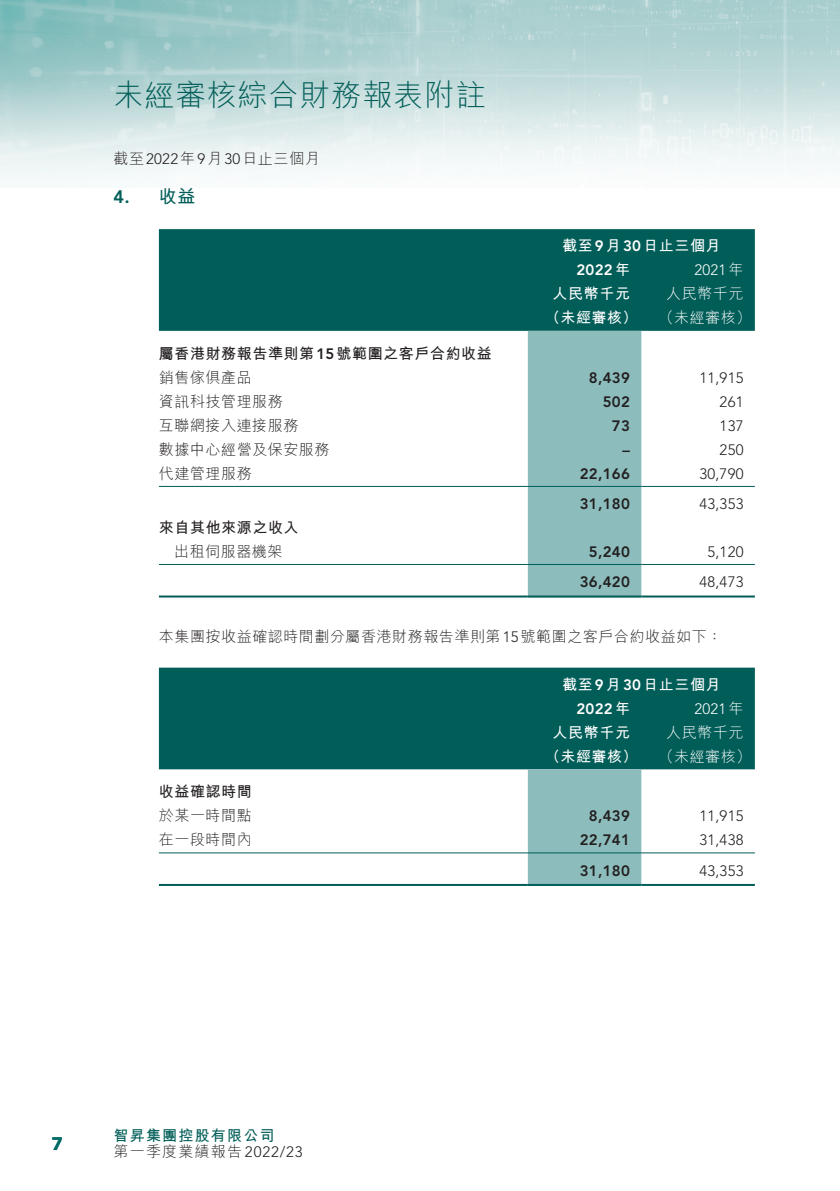
<style>
.page{position:relative;width:840px;height:1191px;background:#fff}
.page>*{position:absolute;margin:0;border:0;box-sizing:border-box;transform-origin:0 0}
.t1{font:300 30px "M Hei HK";letter-spacing:.035em;color:#005d58}
._07_NH1{font:700 18px "M Hei HK";color:#005d58}
._07_NH1-2{font:800 18px "Avenir LT Std";color:#005d58}
.t2{font:900 18px "Avenir LT Std";color:#006c67}
._51_N_Table_txt{font:300 15px "M Hei HK";letter-spacing:.035em;color:#231f20}
._51_N_Table_txt-2{font:300 15px "Avenir LT Std";letter-spacing:.015em;color:#231f20}
._06_Notes{font:300 15px "M Hei HK";letter-spacing:.035em;color:#231f20}
._51_N_Table_txt-3{font:800 15px "Avenir LT Std";letter-spacing:.02em;color:#231f20}
._50_Table_txt{font:700 15px "M Hei HK";letter-spacing:.04em;color:#fff}
._51_N_Table_txt-4{font:700 15px "M Hei HK";letter-spacing:.04em;color:#231f20}
.t3{font:700 15px/16px "M Hei HK";letter-spacing:.08em;color:#005d58}
._50_Table_txt-2{font:300 15px "M Hei HK";letter-spacing:.035em;color:#fff}
._50_Table_txt-3{font:300 15px "Avenir LT Std";letter-spacing:.015em;color:#fff}
._50_Table_txt-4{font:800 15px "Avenir LT Std";letter-spacing:.02em;color:#fff}
.s1{font-family:"Avenir LT Std"}
.s2{font-family:"Avenir LT Std";font-weight:800}
.s3{font-family:"M Hei HK"}
.s4{font-family:"M Hei HK";font-weight:700}
.s5{font-weight:300;color:#231f20}
.s6{font-family:"Avenir LT Std";font-weight:300;color:#231f20}
</style>
<div class="page">
<img style="left:0;top:0;width:839px;height:180px">
<div style="left:159px;top:229px;width:595px;height:102px;background:#005d58"></div>
<div style="left:527px;top:331px;width:114px;height:264px;background:#8cbcbc"></div>
<hr style="left:159px;top:486px;width:368px;height:1px;background:#005d58">
<hr style="left:527px;top:486px;width:114px;height:1px;background:#005d58">
<hr style="left:641px;top:486px;width:113px;height:1px;background:#005d58">
<hr style="left:159px;top:564px;width:368px;height:1px;background:#005d58">
<hr style="left:527px;top:564px;width:114px;height:1px;background:#005d58">
<hr style="left:641px;top:564px;width:113px;height:1px;background:#005d58">
<hr style="left:159px;top:595px;width:368px;height:2px;background:#005d58">
<hr style="left:527px;top:595px;width:114px;height:2px;background:#005d58">
<hr style="left:641px;top:595px;width:113px;height:2px;background:#005d58">
<div style="left:159px;top:667px;width:595px;height:102px;background:#005d58"></div>
<div style="left:527px;top:769px;width:114px;height:115px;background:#8cbcbc"></div>
<hr style="left:159px;top:852px;width:368px;height:1px;background:#005d58">
<hr style="left:527px;top:852px;width:114px;height:1px;background:#005d58">
<hr style="left:641px;top:852px;width:113px;height:1px;background:#005d58">
<hr style="left:159px;top:884px;width:368px;height:2px;background:#005d58">
<hr style="left:527px;top:884px;width:114px;height:2px;background:#005d58">
<hr style="left:641px;top:884px;width:113px;height:2px;background:#005d58">
<h1 class="t1" style="left:113px;top:80px;width:373px">未經審核綜合財務報表附註</h1>
<p class="_06_Notes" style="left:113px;top:151px;width:207px">截至<span class="s1">2022</span>年<span class="s1">9</span>月<span class="s1">30</span>日止三個月</p>
<p class="_07_NH1-2" style="left:113px;top:186px;width:18px">4.</p>
<p class="_07_NH1" style="left:159px;top:183px;width:38px">收益</p>
<p class="_51_N_Table_txt-4" style="left:159px;top:342px;width:334px">屬香港財務報告準則第<span class="s2">15</span>號範圍之客戶合約收益</p>
<p class="_51_N_Table_txt" style="left:159px;top:370px;width:94px">銷售傢俱產品</p>
<p class="_51_N_Table_txt" style="left:159px;top:394px;width:125px">資訊科技管理服務</p>
<p class="_51_N_Table_txt" style="left:159px;top:418px;width:141px">互聯網接入連接服務</p>
<p class="_51_N_Table_txt" style="left:159px;top:442px;width:172px">數據中心經營及保安服務</p>
<p class="_51_N_Table_txt" style="left:159px;top:466px;width:94px">代建管理服務</p>
<p class="_51_N_Table_txt-4" style="left:159px;top:516px;width:141px">來自其他來源之收入</p>
<p class="_51_N_Table_txt" style="left:174px;top:544px;width:110px">出租伺服器機架</p>
<p class="_50_Table_txt" style="left:561px;top:235px;width:160px">截至<span class="s2">9</span>月<span class="s2">30</span>日止三個月</p>
<p class="_50_Table_txt-3" style="left:694px;top:261px;width:51px">2021 <span class="s3">年</span></p>
<p class="_50_Table_txt-4" style="left:576px;top:261px;width:55px">2022<span class="s4">年</span></p>
<p class="_50_Table_txt" style="left:552px;top:283px;width:79px">人民幣千元</p>
<p class="_50_Table_txt-2" style="left:666px;top:286px;width:79px">人民幣千元</p>
<p class="_50_Table_txt" style="left:545px;top:307px;width:94px">（未經審核）</p>
<p class="_50_Table_txt-2" style="left:658px;top:310px;width:94px">（未經審核(</p>
<p class="_51_N_Table_txt-3" style="left:588px;top:369px;width:43px">8,439</p>
<p class="_51_N_Table_txt-2" style="left:699px;top:369px;width:46px">11,915</p>
<p class="_51_N_Table_txt-3" style="left:602px;top:393px;width:29px">502</p>
<p class="_51_N_Table_txt-2" style="left:719px;top:393px;width:25px">261</p>
<p class="_51_N_Table_txt-3" style="left:611px;top:417px;width:20px">73</p>
<p class="_51_N_Table_txt-2" style="left:719px;top:417px;width:25px">137</p>
<p class="_51_N_Table_txt-3" style="left:622px;top:441px;width:9px">–</p>
<p class="_51_N_Table_txt-2" style="left:719px;top:441px;width:25px">250</p>
<p class="_51_N_Table_txt-3" style="left:579px;top:465px;width:52px">22,166</p>
<p class="_51_N_Table_txt-2" style="left:699px;top:465px;width:46px">30,790</p>
<p class="_51_N_Table_txt-3" style="left:579px;top:495px;width:52px">31,180</p>
<p class="_51_N_Table_txt-2" style="left:699px;top:495px;width:46px">43,353</p>
<p class="_51_N_Table_txt-3" style="left:588px;top:543px;width:43px">5,240</p>
<p class="_51_N_Table_txt-2" style="left:707px;top:543px;width:38px">5,120</p>
<p class="_51_N_Table_txt-3" style="left:579px;top:573px;width:52px">36,420</p>
<p class="_06_Notes" style="left:159px;top:628px;width:564px">本集團按收益確認時間劃分屬香港財務報告準則第<span class="s1">15</span>號範圍之客戶合約收益如下：</p>
<p class="_50_Table_txt" style="left:561px;top:673px;width:160px">截至<span class="s2">9</span>月<span class="s2">30</span>日止三個月</p>
<p class="_50_Table_txt-3" style="left:694px;top:699px;width:51px">2021 <span class="s3">年</span></p>
<p class="_51_N_Table_txt-2" style="left:699px;top:573px;width:46px">48,473</p>
<p class="_50_Table_txt-4" style="left:576px;top:699px;width:55px">2022<span class="s4">年</span></p>
<p class="_51_N_Table_txt-4" style="left:159px;top:781px;width:94px">收益確認時間</p>
<p class="_51_N_Table_txt" style="left:159px;top:808px;width:94px">於某一時間點</p>
<p class="_51_N_Table_txt" style="left:159px;top:832px;width:94px">在一段時間內</p>
<p class="_50_Table_txt" style="left:552px;top:721px;width:79px">人民幣千元</p>
<p class="_50_Table_txt-2" style="left:666px;top:724px;width:79px">人民幣千元</p>
<p class="_50_Table_txt" style="left:545px;top:745px;width:94px">（未經審核）</p>
<p class="_50_Table_txt-2" style="left:658px;top:748px;width:94px">（未經審核(</p>
<p class="_51_N_Table_txt-3" style="left:588px;top:807px;width:43px">8,439</p>
<p class="_51_N_Table_txt-2" style="left:699px;top:807px;width:46px">11,915</p>
<p class="_51_N_Table_txt-3" style="left:579px;top:831px;width:52px">22,741</p>
<p class="_51_N_Table_txt-2" style="left:699px;top:831px;width:46px">31,438</p>
<p class="_51_N_Table_txt-3" style="left:579px;top:861px;width:52px">31,180</p>
<p class="_51_N_Table_txt-2" style="left:699px;top:861px;width:46px">43,353</p>
<p class="t2" style="left:52px;top:1132px;width:12px">7</p>
<p class="t3" style="left:114px;top:1126px;width:190px">智昇集團控股有限公司<br><span class="s5">第一季度業績報告</span><span class="s6">2022/23</span></p>
</div>
